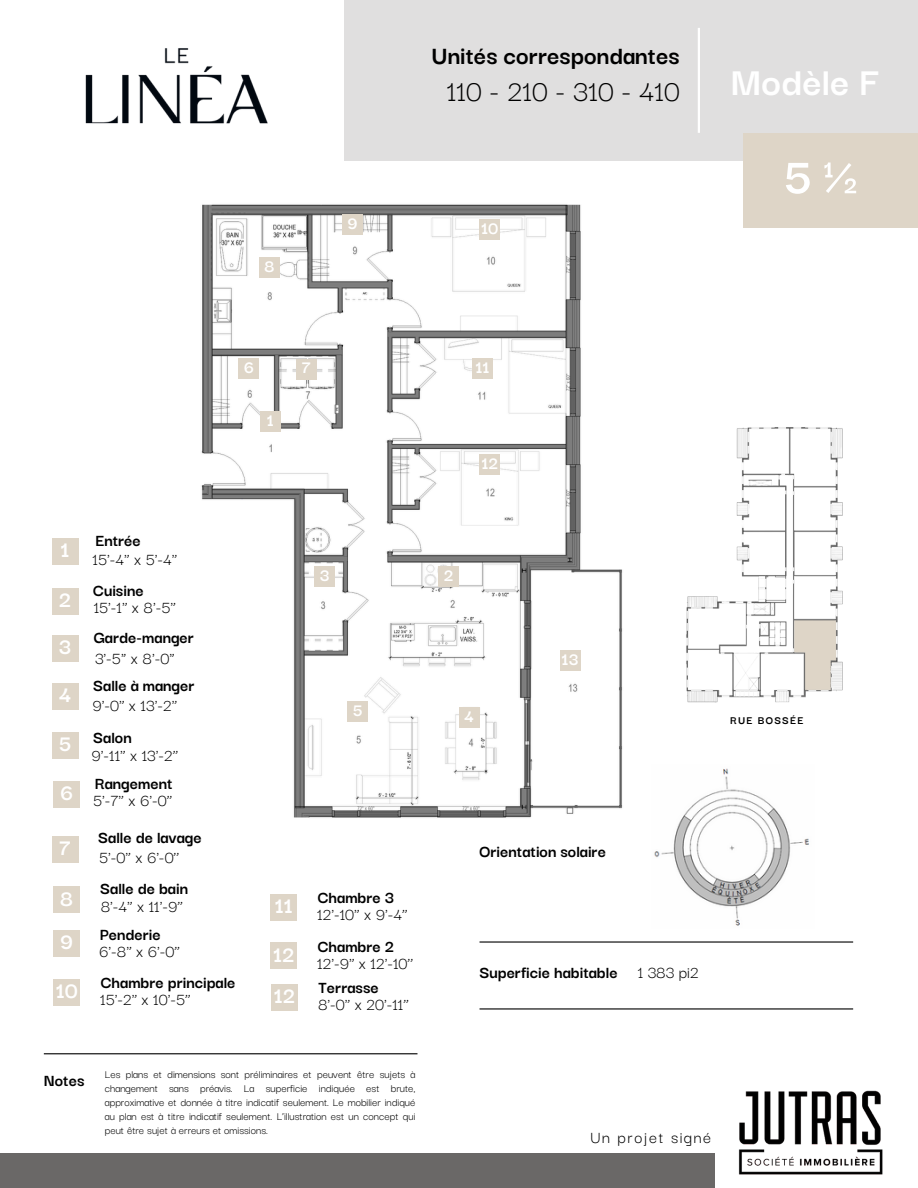
<style>
.page{position:relative;width:918px;height:1188px;background:#fff}
.page>*{position:absolute;margin:0;border:0;box-sizing:border-box;transform-origin:0 0}
.t1{font:700 54px "Darker Grotesque";color:#fff}
.t2{font:700 42px "Darker Grotesque";color:#fff}
.t3{font:31.5px "Darker Grotesque";color:#000}
.t4{font:700 27px "Darker Grotesque";color:#000}
.t5{font:700 24px "Darker Grotesque";color:#fff}
.t6{font:700 18.75px "Darker Grotesque";color:#fff}
.t7{font:18px "Darker Grotesque";color:#000}
.t8{font:700 18px "Darker Grotesque";color:#000}
.t9{font:18px "Darker Grotesque";letter-spacing:.09em;color:#000}
.t10{font:12px/14px "Darker Grotesque";color:#000;text-align:justify}
.t11{font:700 12px "Darker Grotesque";letter-spacing:.105em;color:#000}
</style>
<div class="page">
<img style="left:201px;top:204px;width:422px;height:614px">
<img style="left:85px;top:48px;width:183px;height:76px">
<div style="left:344px;top:0;width:574px;height:160px;background:#e0dfdf"></div>
<div style="left:480px;top:219px;width:20px;height:20px;background:#ded5c7"></div>
<div style="left:342px;top:214px;width:21px;height:21px;background:#ded5c7"></div>
<div style="left:259px;top:257px;width:21px;height:20px;background:#ded5c7"></div>
<div style="left:296px;top:359px;width:21px;height:21px;background:#ded5c7"></div>
<div style="left:239px;top:359px;width:20px;height:20px;background:#ded5c7"></div>
<div style="left:348px;top:701px;width:20px;height:21px;background:#ded5c7"></div>
<div style="left:459px;top:707px;width:21px;height:20px;background:#ded5c7"></div>
<div style="left:314px;top:567px;width:21px;height:20px;background:#ded5c7"></div>
<div style="left:438px;top:566px;width:21px;height:21px;background:#ded5c7"></div>
<div style="left:260px;top:411px;width:21px;height:21px;background:#ded5c7"></div>
<div style="left:472px;top:359px;width:21px;height:20px;background:#ded5c7"></div>
<div style="left:480px;top:454px;width:20px;height:20px;background:#ded5c7"></div>
<div style="left:52px;top:588px;width:26px;height:27px;background:#ded5c7"></div>
<div style="left:52px;top:636px;width:26px;height:26px;background:#ded5c7"></div>
<div style="left:52px;top:683px;width:26px;height:27px;background:#ded5c7"></div>
<div style="left:52px;top:732px;width:26px;height:26px;background:#ded5c7"></div>
<div style="left:53px;top:781px;width:27px;height:27px;background:#ded5c7"></div>
<div style="left:52px;top:836px;width:26px;height:27px;background:#ded5c7"></div>
<div style="left:53px;top:886px;width:27px;height:27px;background:#ded5c7"></div>
<div style="left:54px;top:930px;width:26px;height:26px;background:#ded5c7"></div>
<div style="left:54px;top:979px;width:26px;height:26px;background:#ded5c7"></div>
<div style="left:52px;top:538px;width:26px;height:26px;background:#ded5c7"></div>
<hr style="left:698px;top:28px;width:2px;height:105px;background:#fff">
<img style="left:654px;top:768px;width:155px;height:158px">
<hr style="left:480px;top:1008px;width:373px;height:2px;background:#000">
<hr style="left:480px;top:941px;width:373px;height:2px;background:#000">
<div style="left:0;top:1154px;width:715px;height:34px;background:#6a6867"></div>
<div style="left:744px;top:133px;width:174px;height:95px;background:#ded5c7"></div>
<img style="left:738px;top:1090px;width:145px;height:85px">
<hr style="left:44px;top:1053px;width:373px;height:1px;background:#000">
<img style="left:686px;top:427px;width:157px;height:276px">
<div style="left:271px;top:894px;width:26px;height:27px;background:#ded5c7"></div>
<div style="left:271px;top:943px;width:26px;height:26px;background:#ded5c7"></div>
<div style="left:560px;top:650px;width:20px;height:20px;background:#ded5c7"></div>
<div style="left:271px;top:984px;width:27px;height:26px;background:#ded5c7"></div>
<h1 class="t6" style="left:264px;top:252px;width:12px">8</h1>
<h6 class="t4" style="left:432px;top:35px;width:250px">Unités correspondantes</h6>
<p class="t3" style="left:447px;top:67px;width:234px">110 - 210 - 310 - 410</p>
<p class="t6" style="left:347px;top:209px;width:12px">9</p>
<h2 class="t6" style="left:481px;top:214px;width:19px">10</h2>
<h6 class="t2" style="left:731px;top:50px;width:149px">Modèle F</h6>
<h5 class="t1" style="left:784px;top:136px;width:75px">5½</h5>
<p class="t6" style="left:244px;top:354px;width:12px">6</p>
<p class="t6" style="left:301px;top:354px;width:11px">7</p>
<p class="t6" style="left:267px;top:406px;width:9px">1</p>
<p class="t6" style="left:476px;top:354px;width:16px">11</p>
<p class="t6" style="left:481px;top:449px;width:18px">12</p>
<h6 class="t5" style="left:60px;top:532px;width:11px">1</h6>
<p class="t5" style="left:59px;top:582px;width:14px">2</p>
<p class="t5" style="left:59px;top:629px;width:14px">3</p>
<p class="t5" style="left:59px;top:677px;width:14px">4</p>
<p class="t5" style="left:59px;top:725px;width:14px">5</p>
<p class="t5" style="left:60px;top:775px;width:15px">6</p>
<p class="t5" style="left:59px;top:829px;width:14px">7</p>
<p class="t5" style="left:60px;top:880px;width:15px">8</p>
<h5 class="t5" style="left:60px;top:923px;width:15px">9</h5>
<p class="t5" style="left:56px;top:973px;width:24px">10</p>
<h6 class="t8" style="left:95px;top:527px;width:47px">Entrée</h6>
<h5 class="t7" style="left:93px;top:546px;width:86px">15'-4'’ x 5'-4'’</h5>
<p class="t8" style="left:93px;top:577px;width:52px">Cuisine</p>
<h6 class="t7" style="left:94px;top:594px;width:84px">15'-1'’ x 8'-5'’</h6>
<p class="t8" style="left:94px;top:624px;width:102px">Garde-manger</p>
<h5 class="t7" style="left:95px;top:645px;width:81px">3'-5'’ x 8'-0'’</h5>
<p class="t8" style="left:93px;top:672px;width:103px">Salle à manger</p>
<h6 class="t7" style="left:92px;top:692px;width:86px">9'-0'’ x 13'-2'’</h6>
<h5 class="t8" style="left:93px;top:724px;width:40px">Salon</h5>
<p class="t7" style="left:91px;top:742px;width:88px">9'-11'’ x 13'-2’’</p>
<h5 class="t8" style="left:95px;top:770px;width:79px">Rangement</h5>
<h6 class="t7" style="left:93px;top:787px;width:81px">5'-7'’ x 6'-0’’</h6>
<h5 class="t8" style="left:98px;top:824px;width:105px">Salle de lavage</h5>
<p class="t7" style="left:99px;top:844px;width:81px">5'-0'’ x 6'-0’’</p>
<h5 class="t8" style="left:100px;top:875px;width:89px">Salle de bain</h5>
<p class="t7" style="left:101px;top:893px;width:84px">8'-4'’ x 11'-9’’</p>
<h6 class="t8" style="left:100px;top:921px;width:63px">Penderie</h6>
<h6 class="t7" style="left:99px;top:938px;width:82px">6'-8'’ x 6'-0’’</h6>
<h5 class="t8" style="left:101px;top:969px;width:136px">Chambre principale</h5>
<p class="t7" style="left:100px;top:986px;width:92px">15'-2'’ x 10'-5’’</p>
<p class="t6" style="left:320px;top:561px;width:11px">3</p>
<p class="t6" style="left:444px;top:561px;width:11px">2</p>
<p class="t6" style="left:353px;top:696px;width:11px">5</p>
<p class="t6" style="left:464px;top:702px;width:11px">4</p>
<h5 class="t6" style="left:562px;top:645px;width:18px">13</h5>
<h5 class="t11" style="left:730px;top:711px;width:75px">RUE BOSSÉE</h5>
<p class="t5" style="left:275px;top:888px;width:20px">11</p>
<h6 class="t5" style="left:273px;top:936px;width:23px">12</h6>
<p class="t5" style="left:274px;top:978px;width:23px">12</p>
<h5 class="t8" style="left:318px;top:884px;width:78px">Chambre 3</h5>
<p class="t7" style="left:317px;top:901px;width:92px">12'-10'’ x 9'-4’’</p>
<h6 class="t8" style="left:318px;top:933px;width:78px">Chambre 2</h6>
<h6 class="t7" style="left:317px;top:950px;width:97px">12'-9'’ x 12'-10’’</h6>
<h5 class="t8" style="left:319px;top:974px;width:62px">Terrasse</h5>
<p class="t7" style="left:318px;top:991px;width:92px">8'-0'’ x 20'-11’’</p>
<h5 class="t8" style="left:480px;top:838px;width:128px">Orientation solaire</h5>
<p class="t8" style="left:480px;top:959px;width:140px">Superficie habitable</p>
<h6 class="t7" style="left:638px;top:959px;width:62px">1 383 pi2</h6>
<h6 class="t8" style="left:44px;top:1066px;width:42px">Notes</h6>
<h5 class="t10" style="left:105px;top:1066px;width:312px">Les plans et dimensions sont préliminaires et peuvent être sujets à changement sans préavis. La superficie indiquée est brute, approximative et donnée à titre indicatif seulement. Le mobilier indiqué au plan est à titre indicatif seulement. L’illustration est un concept qui peut être sujet à erreurs et omissions.</h5>
<p class="t9" style="left:590px;top:1124px;width:122px">Un projet signé</p>
</div>
